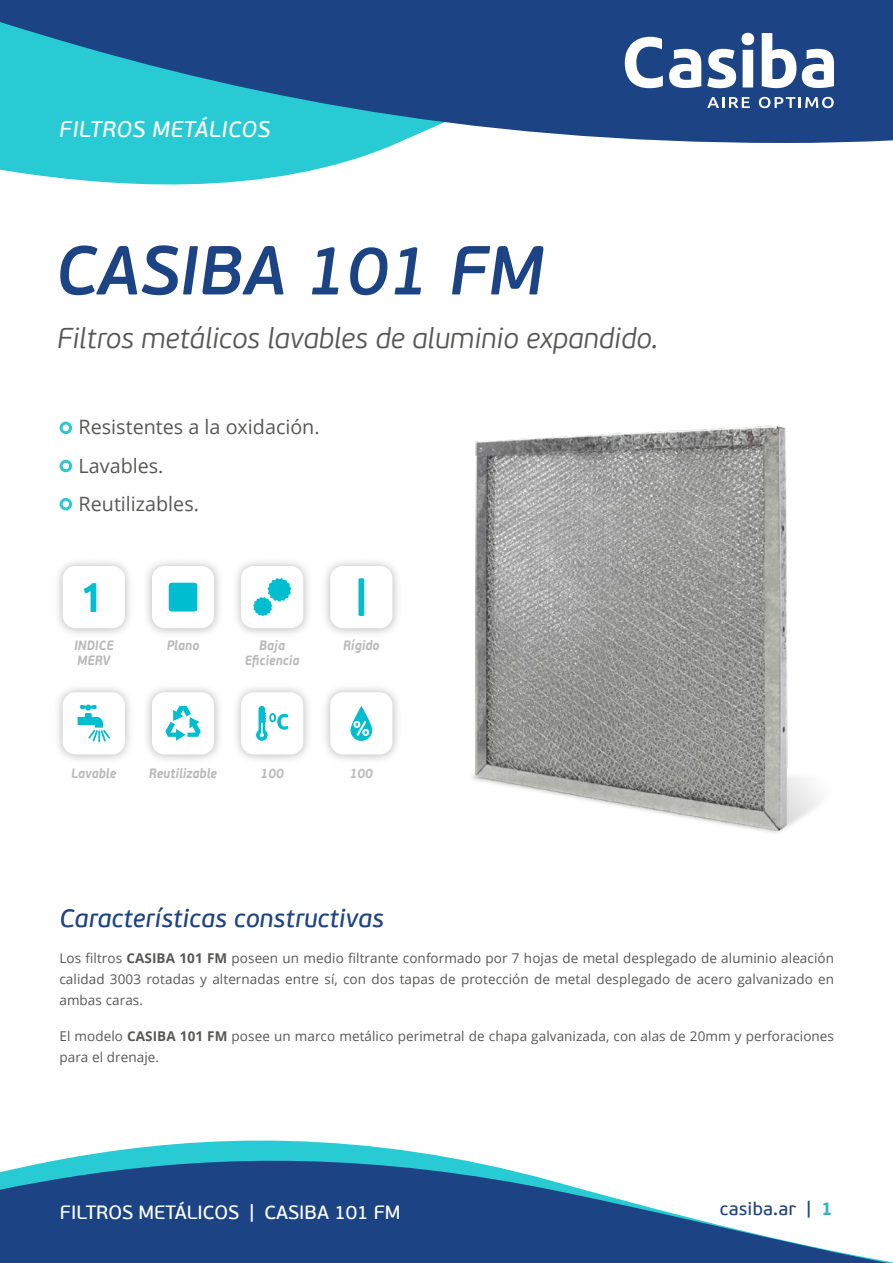
<style>
.page{position:relative;width:893px;height:1263px;background:#fff}
.page>*{position:absolute;margin:0;border:0;box-sizing:border-box;transform-origin:0 0}
.t1{font:italic 600 69px "PF Beau Sans Pro";color:#1c4383}
.t2{font:700 42px "Ubuntu";color:#00becf;scale:.9 1}
.t3{font:italic 300 28.65px "PF Beau Sans Pro";color:#575756}
.t4{font:italic 25.5px "PF Beau Sans Pro Bbook";color:#1c4383}
.t5{font:italic 22.5px "PF Beau Sans Pro Bbook";letter-spacing:.02em;color:#fff}
.t6{font:19.8px/38.2px "Open Sans";color:#575756}
.t7{font:19.2px "PF Beau Sans Pro Bbook";color:#fff}
.t8{font:18.15px "PF Beau Sans Pro Bbook";letter-spacing:.01em;color:#1c4383}
.t9{font:13.5px/21px "Open Sans";letter-spacing:.005em;color:#575756;text-align:justify}
.t10{font:italic 700 13.5px/15px "PF Beau Sans Pro";color:#bababa;text-align:center;scale:.9 1}
.s1{font-weight:700}
.s2{font-family:"PF Beau Sans Pro";font-weight:700;color:#32b7c2}
</style>
<div class="page">
<svg style="left:0;top:143px;width:397px;height:42px;fill:#28cad3"></svg>
<svg style="left:0;top:0;width:893px;height:143px;fill:#1c4383"></svg>
<svg style="left:625px;top:37px;width:38px;height:51px"></svg>
<svg style="left:669px;top:49px;width:32px;height:39px"></svg>
<svg style="left:707px;top:33px;width:47px;height:55px"></svg>
<svg style="left:762px;top:33px;width:34px;height:55px"></svg>
<svg style="left:802px;top:49px;width:32px;height:39px"></svg>
<svg style="left:707px;top:97px;width:43px;height:11px"></svg>
<svg style="left:759px;top:97px;width:75px;height:11px"></svg>
<svg style="left:0;top:1140px;width:893px;height:123px;fill:#1c4383"></svg>
<svg style="left:60px;top:422px;width:12px;height:12px"></svg>
<svg style="left:60px;top:460px;width:12px;height:12px"></svg>
<svg style="left:60px;top:498px;width:12px;height:12px"></svg>
<img style="left:58px;top:561px;width:340px;height:73px">
<div style="left:63px;top:566px;width:62px;height:62px;background:#fff;border-radius:13px"></div>
<div style="left:152px;top:566px;width:62px;height:62px;background:#fff;border-radius:13px"></div>
<div style="left:241px;top:566px;width:62px;height:62px;background:#fff;border-radius:13px"></div>
<div style="left:330px;top:566px;width:62px;height:62px;background:#fff;border-radius:13px"></div>
<img style="left:58px;top:688px;width:340px;height:72px">
<div style="left:63px;top:692px;width:62px;height:62px;background:#fff;border-radius:13px"></div>
<div style="left:152px;top:692px;width:62px;height:62px;background:#fff;border-radius:13px"></div>
<div style="left:241px;top:692px;width:62px;height:62px;background:#fff;border-radius:13px"></div>
<div style="left:330px;top:692px;width:62px;height:62px;background:#fff;border-radius:13px"></div>
<svg style="left:350px;top:706px;width:22px;height:35px"></svg>
<svg style="left:354px;top:721px;width:15px;height:15px"></svg>
<svg style="left:256px;top:706px;width:32px;height:35px"></svg>
<svg style="left:78px;top:704px;width:32px;height:38px"></svg>
<svg style="left:165px;top:706px;width:36px;height:35px"></svg>
<svg style="left:253px;top:578px;width:38px;height:38px"></svg>
<div style="left:358px;top:578px;width:6px;height:38px;background:#00becf;border-radius:2px"></div>
<div style="left:169px;top:583px;width:28px;height:28px;background:#00becf;border-radius:3px"></div>
<img style="left:475px;top:425px;width:313px;height:406px">
<h3 class="t5" style="left:59px;top:116px;width:212px">FILTROS METÁLICOS</h3>
<h1 class="t1" style="left:55px;top:229px;width:490px">CASIBA 101 FM</h1>
<h3 class="t3" style="left:57px;top:322px;width:602px">Filtros metálicos lavables de aluminio expandido.</h3>
<h3 class="t6" style="left:79px;top:407px;width:243px">Resistentes a la oxidación.<br>Lavables.<br>Reutilizables.</h3>
<h2 class="t2" style="left:81px;top:571px;width:25px">1</h2>
<p class="t10" style="left:74px;top:638px;width:45px">INDICE</p>
<p class="t10" style="left:343px;top:638px;width:42px">Rígido</p>
<p class="t10" style="left:77px;top:653px;width:38px">MERV</p>
<p class="t10" style="left:245px;top:638px;width:62px">Baja<br>Eficiencia</p>
<p class="t10" style="left:167px;top:638px;width:38px">Plano</p>
<p class="t10" style="left:71px;top:766px;width:52px">Lavable</p>
<p class="t10" style="left:149px;top:766px;width:77px">Reutilizable</p>
<p class="t10" style="left:261px;top:766px;width:27px">100</p>
<p class="t10" style="left:350px;top:766px;width:27px">100</p>
<h3 class="t4" style="left:59px;top:903px;width:326px">Características constructivas</h3>
<p class="t9" style="left:59px;top:947px;width:776px">Los filtros <span class="s1">CASIBA 101 FM</span> poseen un medio filtrante conformado por 7 hojas de metal desplegado de aluminio aleación calidad 3003 rotadas y alternadas entre sí, con dos tapas de protección de metal desplegado de acero galvanizado en ambas caras.</p>
<p class="t9" style="left:59px;top:1025px;width:776px">El modelo <span class="s1">CASIBA 101 FM</span> posee un marco metálico perimetral de chapa galvanizada, con alas de 20mm y perforaciones para el drenaje.</p>
<h3 class="t7" style="left:60px;top:1201px;width:342px">FILTROS METÁLICOS | CASIBA 101 FM</h3>
<h3 class="t8" style="left:720px;top:1198px;width:115px">casiba.ar | <span class="s2">1</span></h3>
</div>
